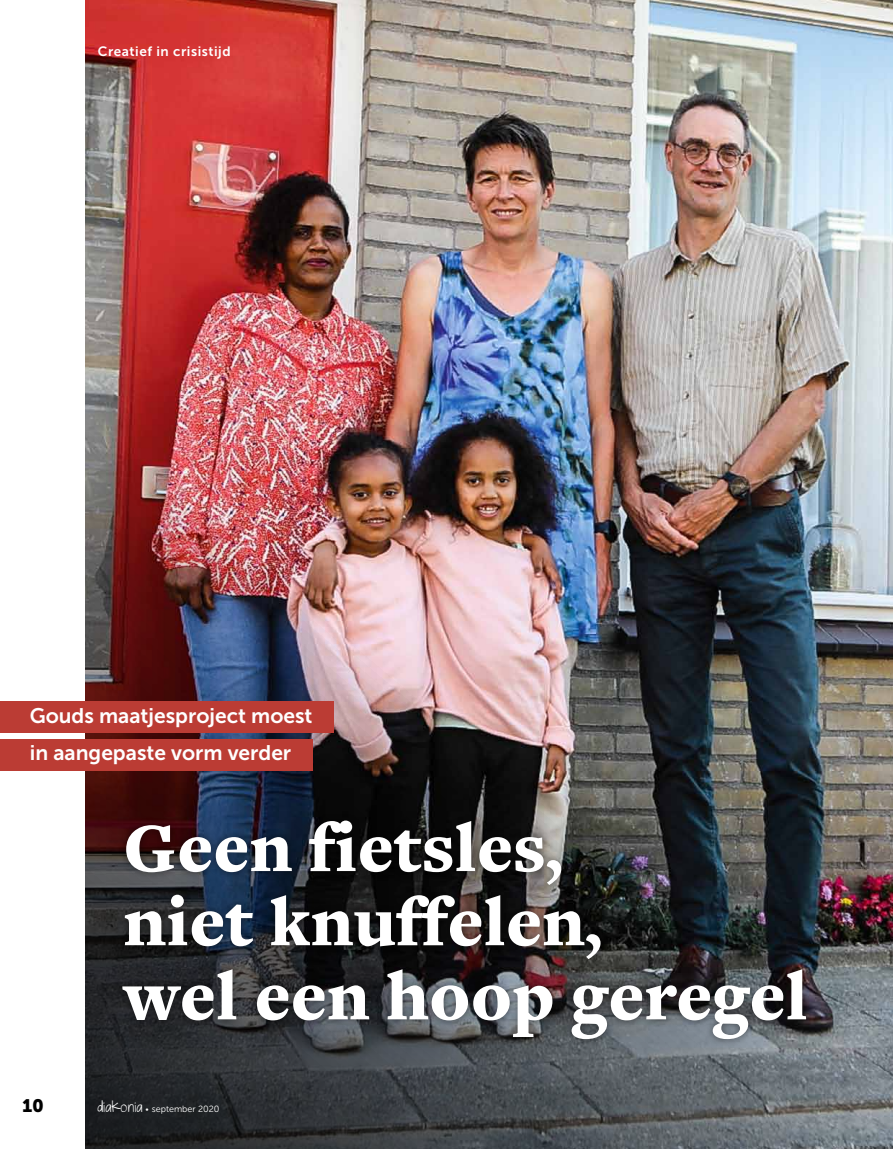
<style>
.page{position:relative;width:893px;height:1149px;background:#fff}
.page>*{position:absolute;margin:0;border:0;box-sizing:border-box;transform-origin:0 0}
.t1{font:900 71.85px/74.1px "Freight Text Pro";color:#fff}
.t2{font:21px/37px "Museo Sans 700";color:#fff}
.t3{font:18px "Museo 900";color:#000}
.t4{font:13.5px "Museo Sans 700";letter-spacing:.04em;color:#fff}
.t5{font:9px "Museo Sans 300";color:#fff}
.s1{font-family:"Just The Way You Are";font-size:13.5px}
.s2{font-size:8.25px}
</style>
<div class="page">
<img style="left:85px;top:0;width:808px;height:1148px">
<div style="left:115px;top:812px;width:699px;height:234px;background:#000;opacity:.5"></div>
<div style="left:0;top:700px;width:334px;height:32px;background:#bb3c34"></div>
<div style="left:0;top:738px;width:313px;height:32px;background:#bb3c34"></div>
<p class="t4" style="left:98px;top:43px;width:134px">Creatief in crisistijd</p>
<p class="t2" style="left:30px;top:696px;width:284px">Gouds maatjesproject moest in aangepaste vorm verder</p>
<h1 class="t1" style="left:123px;top:809px;width:686px">Geen fietsles,<br>niet knuffelen,<br>wel een hoop geregel</h1>
<p class="t3" style="left:22px;top:1095px;width:23px">10</p>
<p class="t5" style="left:98px;top:1103px;width:123px"><span class="s1">diakonia</span> <span class="s2">•</span> september 2020</p>
</div>
